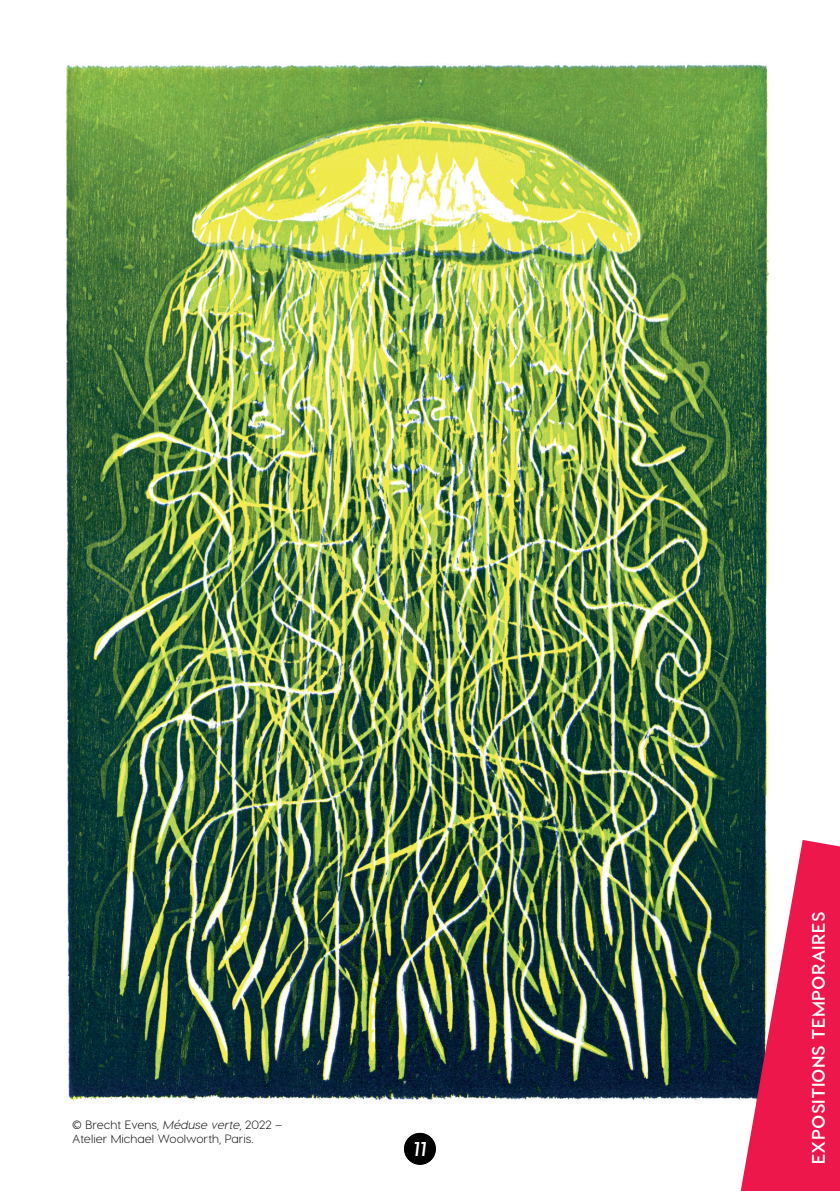
<style>
.page{position:relative;width:840px;height:1191px;background:#fff}
.page>*{position:absolute;margin:0;border:0;box-sizing:border-box;transform-origin:0 0}
.t1{font:italic 700 20px "Visby CF";color:#fff}
.t2{font:italic 700 19.4px "Visby CF";color:#fff}
.t3{font:700 18px "Visby CF";letter-spacing:.01em;color:#fff}
.t4{font:300 12px/14.4px "Visby CF";color:#000}
.s1{font-style:italic}
</style>
<div class="page">
<img style="left:65px;top:64px;width:704px;height:1037px">
<svg style="left:740px;top:840px;width:99px;height:351px;background:#c53a60"></svg>
<svg style="left:404px;top:1132px;width:31px;height:32px"></svg>
<div style="left:404px;top:1133px;width:31px;height:31px;background:#000;border-radius:50%"></div>
<p class="t4" style="left:72px;top:1117px;width:212px">© Brecht Evens, <span class="s1">Méduse verte</span>, 2022 –<br>Atelier Michael Woolworth, Paris.</p>
<h1 class="t1" style="left:413px;top:1136px;width:15px">11</h1>
<h2 class="t2" style="left:413px;top:1139px;width:15px">11</h2>
<h3 class="t3" style="left:806px;top:1163px;width:253px;rotate:-90deg">EXPOSITIONS TEMPORAIRES</h3>
</div>
